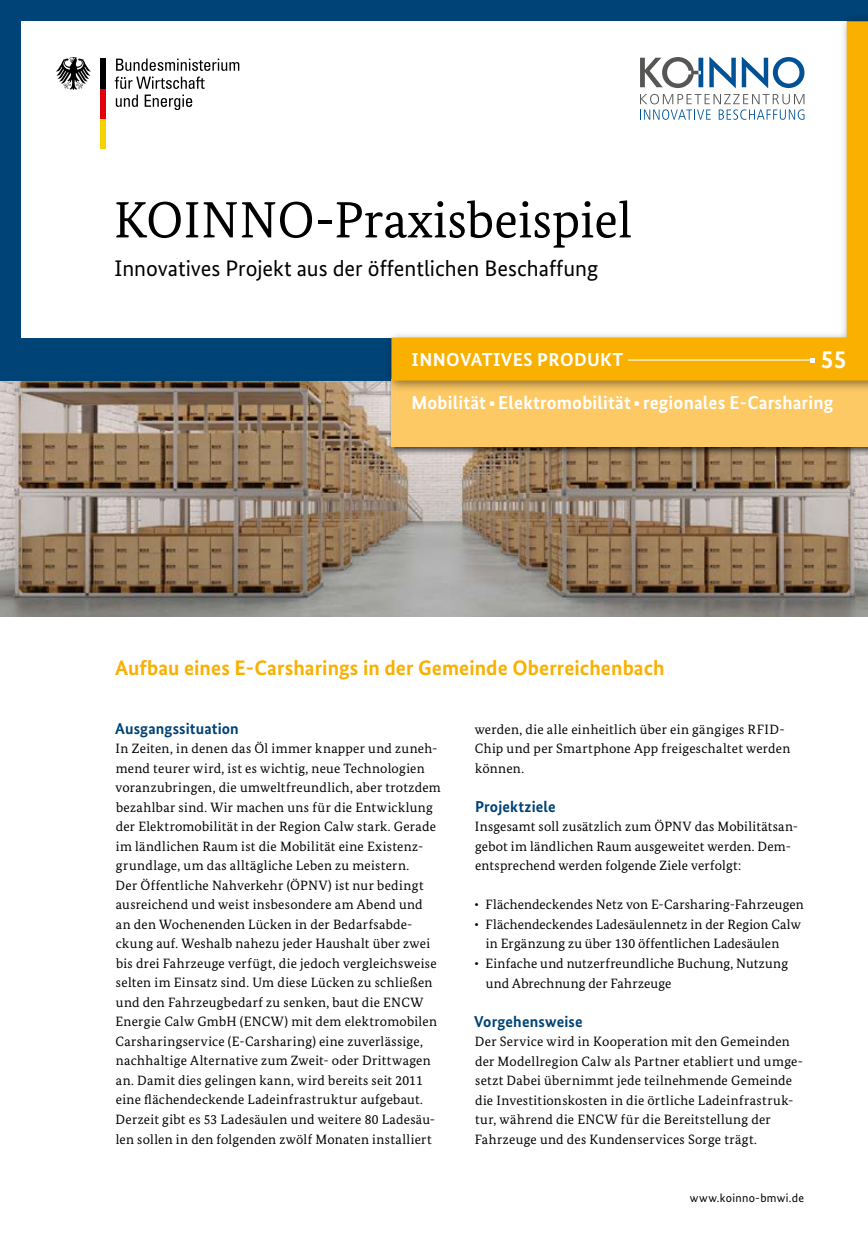
<style>
.page{position:relative;width:868px;height:1238px;background:#fff}
.page>*{position:absolute;margin:0;border:0;box-sizing:border-box;transform-origin:0 0}
.t1{font:51px "Bundes Serif";color:#000}
.t2{font:700 25.5px "Bundes Sans";color:#fff}
.t3{font:22.5px "Bundes Sans";color:#000}
.t4{font:700 21px "Bundes Sans";letter-spacing:.005em;color:#f9b000}
.t5{font:700 18.75px "Bundes Sans";letter-spacing:.01em;color:#fff}
.t6{font:700 15.75px "Bundes Sans";letter-spacing:.01em;color:#004376}
.t7{font:13.5px/19.5px "Bundes Serif";letter-spacing:.02em;color:#000}
.t8{font:12px "Bundes Sans";letter-spacing:.025em;color:#000}
</style>
<div class="page">
<img style="left:0;top:380px;width:867px;height:237px">
<div style="left:0;top:0;width:867px;height:380px;background:#004376"></div>
<div style="left:21px;top:21px;width:825px;height:316px;background:#fff"></div>
<div style="left:100px;top:119px;width:5px;height:30px;background:#f8d200"></div>
<div style="left:100px;top:89px;width:5px;height:30px;background:#e3000b"></div>
<div style="left:100px;top:59px;width:5px;height:30px;background:#000"></div>
<svg style="left:56px;top:57px;width:35px;height:33px"></svg>
<svg style="left:116px;top:59px;width:123px;height:12px"></svg>
<svg style="left:115px;top:77px;width:90px;height:12px"></svg>
<svg style="left:116px;top:95px;width:22px;height:12px"></svg>
<svg style="left:145px;top:95px;width:47px;height:15px"></svg>
<div style="left:388px;top:376px;width:479px;height:80px;background:#000;opacity:.75"></div>
<div style="left:391px;top:379px;width:476px;height:67px;background:#fdc964"></div>
<div style="left:384px;top:14px;width:483px;height:378px;background:#000;opacity:.46"></div>
<svg style="left:391px;top:21px;width:476px;height:359px"></svg>
<hr style="left:628px;top:359px;width:184px;height:1px;background:#fff">
<svg style="left:809px;top:358px;width:5px;height:4px"></svg>
<h1 class="t1" style="left:114px;top:189px;width:520px">Koinno-Praxisbeispiel</h1>
<h3 class="t3" style="left:115px;top:254px;width:485px">Innovatives Projekt aus der öffentlichen Beschaffung</h3>
<h3 class="t5" style="left:411px;top:348px;width:213px">innovatives Produkt</h3>
<h2 class="t2" style="left:820px;top:343px;width:27px">55</h2>
<h3 class="t5" style="left:411px;top:391px;width:423px">Mobilität ▪ Elektromobilität ▪ regionales E-Carsharing</h3>
<h3 class="t4" style="left:115px;top:655px;width:551px">Aufbau eines E-Carsharings in der Gemeinde Oberreichenbach</h3>
<p class="t6" style="left:115px;top:718px;width:125px">Ausgangssituation</p>
<p class="t7" style="left:115px;top:738px;width:327px">In Zeiten, in denen das Öl immer knapper und zuneh&shy;mend teurer wird, ist es wichtig, neue Technologien voranzubringen, die umweltfreundlich, aber trotzdem bezahlbar sind. Wir machen uns für die Entwicklung der Elektromobilität in der Region Calw stark. Gerade im ländlichen Raum ist die Mobilität eine Existenz&shy;grundlage, um das alltägliche Leben zu meistern.<br>Der Öffentliche Nahverkehr (ÖPNV) ist nur bedingt ausreichend und weist insbesondere am Abend und<br>an den Wochenenden Lücken in der Bedarfsabde&shy;ckung auf. Weshalb nahezu jeder Haushalt über zwei bis drei Fahrzeuge verfügt, die jedoch vergleichsweise selten im Einsatz sind. Um diese Lücken zu schließen und den Fahrzeugbedarf zu senken, baut die ENCW Energie Calw GmbH (ENCW) mit dem elektromobilen Carsharingservice (E-Carsharing) eine zuverlässige, nachhaltige Alternative zum Zweit- oder Drittwagen an. Damit dies gelingen kann, wird bereits seit 2011 eine flächendeckende Ladeinfrastruktur aufgebaut.<br>Derzeit gibt es 53 Ladesäulen und weitere 80 Ladesäu&shy;len sollen in den folgenden zwölf Monaten installiert</p>
<p class="t7" style="left:474px;top:719px;width:317px">werden, die alle einheitlich über ein gängiges RFID-<br>Chip und per Smartphone App freigeschaltet werden können.</p>
<p class="t6" style="left:475px;top:796px;width:82px">Projektziele</p>
<p class="t7" style="left:475px;top:816px;width:325px">Insgesamt soll zusätzlich zum ÖPNV das Mobilitätsan&shy;gebot im ländlichen Raum ausgeweitet werden. Dem&shy;entsprechend werden folgende Ziele verfolgt:</p>
<p class="t7" style="left:474px;top:894px;width:331px">• Flächendeckendes Netz von E-Carsharing-Fahrzeugen</p>
<p class="t7" style="left:485px;top:914px;width:316px;text-indent:-11px">• Flächendeckendes Ladesäulennetz in der Region Calw in Ergänzung zu über 130 öffentlichen Ladesäulen</p>
<p class="t7" style="left:485px;top:953px;width:304px;text-indent:-11px">• Einfache und nutzerfreundliche Buchung, Nutzung und Abrechnung der Fahrzeuge</p>
<p class="t6" style="left:474px;top:1011px;width:110px">Vorgehensweise</p>
<p class="t7" style="left:475px;top:1031px;width:329px">Der Service wird in Kooperation mit den Gemeinden der Modellregion Calw als Partner etabliert und umge&shy;setzt Dabei übernimmt jede teilnehmende Gemeinde die Investitionskosten in die örtliche Ladeinfrastruk&shy;tur, während die ENCW für die Bereitstellung der Fahrzeuge und des Kundenservices Sorge trägt.</p>
<p class="t8" style="left:689px;top:1190px;width:116px">www.koinno-bmwi.de</p>
</div>
